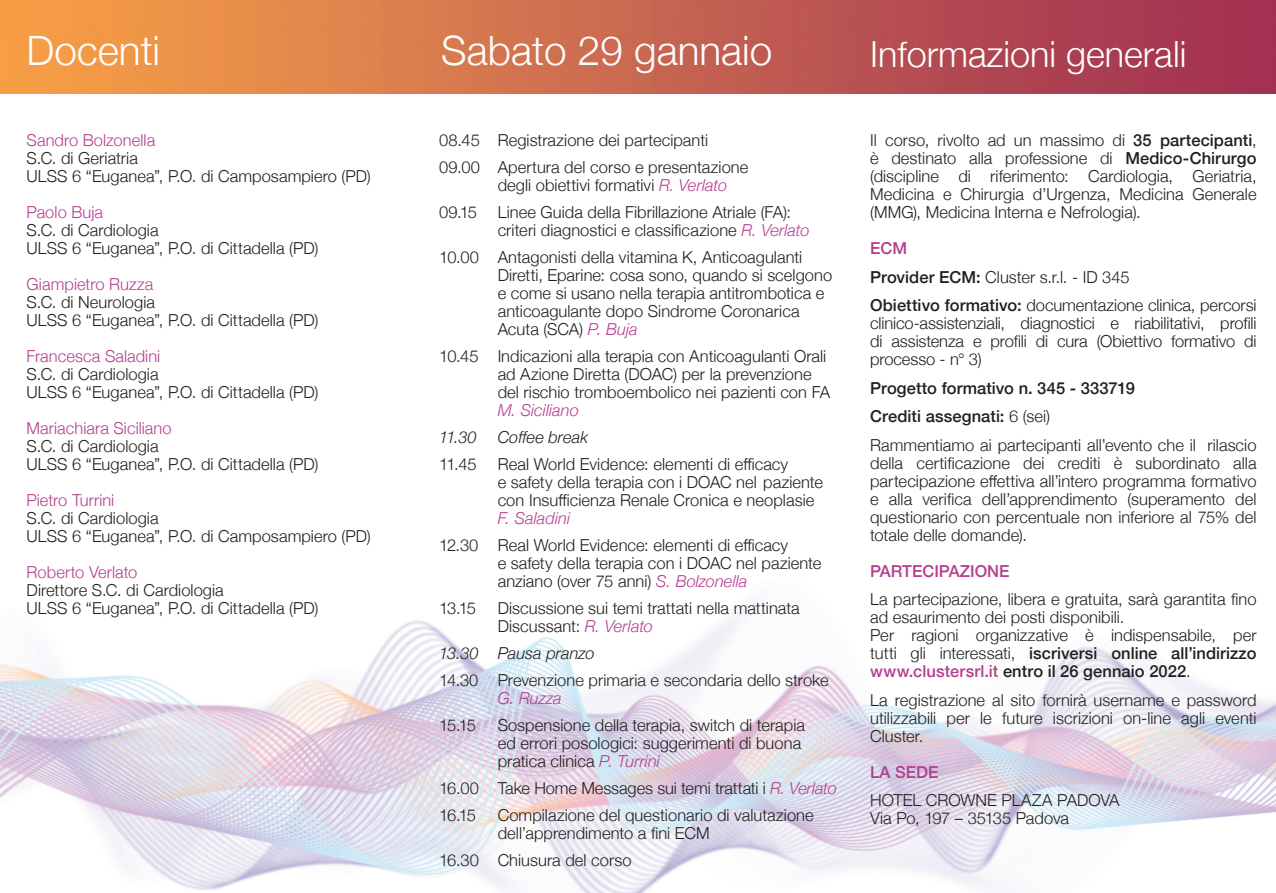
<style>
.page{position:relative;width:1276px;height:893px;background:#fff}
.page>*{position:absolute;margin:0;border:0;box-sizing:border-box;transform-origin:0 0}
.t1{font:300 40.5px "Helvetica Neue";color:#fff}
.t2{font:300 36px "Helvetica Neue";color:#fff}
.t3{font:300 16.5px/18px "Helvetica Neue";letter-spacing:.005em;color:#231f20}
.t4{font:300 16.5px "Helvetica Neue";letter-spacing:.005em;color:#b63f90}
.t5{font:500 16.5px "Helvetica Neue";letter-spacing:.005em;color:#231f20}
.t6{font:italic 300 16.5px "Helvetica Neue";color:#231f20}
.t7{font:italic 300 16.5px "Helvetica Neue";letter-spacing:.005em;color:#b63f90}
.t8{font:500 16.5px "Helvetica Neue";color:#b63f90}
.s1{font-style:italic;color:#b63f90}
.s2{font-weight:500}
.s3{font-weight:300}
.s4{font-weight:500;color:#b63f90}
</style>
<div class="page">
<img style="left:0;top:615px;width:1276px;height:278px">
<img style="left:0;top:0;width:1276px;height:94px">
<p class="t1" style="left:27px;top:18px;width:135px">Docenti</p>
<p class="t1" style="left:441px;top:18px;width:332px">Sabato 29 gannaio</p>
<p class="t4" style="left:27px;top:127px;width:130px">Sandro Bolzonella</p>
<p class="t3" style="left:27px;top:148px;width:113px">S.C. di Geriatria</p>
<p class="t3" style="left:27px;top:166px;width:346px">ULSS 6 “Euganea”, P.O. di Camposampiero (PD)</p>
<p class="t4" style="left:27px;top:199px;width:78px">Paolo Buja</p>
<p class="t3" style="left:27px;top:220px;width:134px">S.C. di Cardiologia</p>
<p class="t3" style="left:27px;top:238px;width:293px">ULSS 6 “Euganea”, P.O. di Cittadella (PD)</p>
<p class="t4" style="left:27px;top:271px;width:128px">Giampietro Ruzza</p>
<p class="t3" style="left:27px;top:292px;width:130px">S.C. di Neurologia</p>
<p class="t3" style="left:27px;top:310px;width:293px">ULSS 6 “Euganea”, P.O. di Cittadella (PD)</p>
<p class="t4" style="left:27px;top:343px;width:135px">Francesca Saladini</p>
<p class="t3" style="left:27px;top:364px;width:134px">S.C. di Cardiologia</p>
<p class="t3" style="left:27px;top:382px;width:293px">ULSS 6 “Euganea”, P.O. di Cittadella (PD)</p>
<p class="t4" style="left:27px;top:415px;width:147px">Mariachiara Siciliano</p>
<p class="t3" style="left:27px;top:436px;width:134px">S.C. di Cardiologia</p>
<p class="t3" style="left:27px;top:454px;width:293px">ULSS 6 “Euganea”, P.O. di Cittadella (PD)</p>
<p class="t4" style="left:27px;top:487px;width:89px">Pietro Turrini</p>
<p class="t3" style="left:27px;top:508px;width:134px">S.C. di Cardiologia</p>
<p class="t3" style="left:27px;top:526px;width:346px">ULSS 6 “Euganea”, P.O. di Camposampiero (PD)</p>
<p class="t4" style="left:27px;top:559px;width:112px">Roberto Verlato</p>
<p class="t3" style="left:27px;top:580px;width:199px">Direttore S.C. di Cardiologia</p>
<p class="t3" style="left:27px;top:598px;width:293px">ULSS 6 “Euganea”, P.O. di Cittadella (PD)</p>
<p class="t3" style="left:439px;top:130px;width:270px">08.45 Registrazione dei partecipanti</p>
<p class="t3" style="left:439px;top:157px;width:311px">09.00 Apertura del corso e presentazione</p>
<p class="t3" style="left:498px;top:175px;width:231px">degli obiettivi formativi <span class="s1">R. Verlato</span></p>
<p class="t3" style="left:439px;top:202px;width:353px">09.15 Linee Guida della Fibrillazione Atriale (FA):</p>
<p class="t3" style="left:498px;top:220px;width:313px">criteri diagnostici e classificazione <span class="s1">R. Verlato</span></p>
<p class="t3" style="left:498px;top:247px;width:336px;text-indent:-58px">10.00 Antagonisti della vitamina K, Anticoagulanti Diretti, Eparine: cosa sono, quando si scelgono e come si usano nella terapia antitrombotica e anticoagulante dopo Sindrome Coronarica Acuta (SCA) <span class="s1">P. Buja</span></p>
<p class="t3" style="left:498px;top:346px;width:330px;text-indent:-58px">10.45 Indicazioni alla terapia con Anticoagulanti Orali ad Azione Diretta (DOAC) per la prevenzione</p>
<p class="t3" style="left:498px;top:382px;width:334px">del rischio tromboembolico nei pazienti con FA</p>
<p class="t7" style="left:498px;top:397px;width:83px">M. Siciliano</p>
<p class="t6" style="left:439px;top:424px;width:39px">11.30</p>
<p class="t6" style="left:498px;top:424px;width:92px">Coffee break</p>
<p class="t3" style="left:439px;top:454px;width:39px">11.45</p>
<p class="t3" style="left:498px;top:454px;width:292px">Real World Evidence: elementi di efficacy</p>
<p class="t3" style="left:498px;top:472px;width:327px">e safety della terapia con i DOAC nel paziente con Insufficienza Renale Cronica e neoplasie</p>
<p class="t7" style="left:498px;top:505px;width:74px">F. Saladini</p>
<p class="t3" style="left:439px;top:535px;width:350px">12.30 Real World Evidence: elementi di efficacy</p>
<p class="t3" style="left:498px;top:553px;width:325px">e safety della terapia con i DOAC nel paziente anziano (over 75 anni) <span class="s1">S. Bolzonella</span></p>
<p class="t3" style="left:439px;top:598px;width:38px">13.15</p>
<p class="t3" style="left:498px;top:598px;width:304px">Discussione sui temi trattati nella mattinata</p>
<p class="t3" style="left:498px;top:616px;width:157px">Discussant: <span class="s1">R. Verlato</span></p>
<p class="t6" style="left:439px;top:640px;width:157px">13.30 Pausa pranzo</p>
<p class="t3" style="left:439px;top:670px;width:391px">14.30 Prevenzione primaria e secondaria dello stroke</p>
<p class="t7" style="left:498px;top:685px;width:66px">G. Ruzza</p>
<p class="t3" style="left:439px;top:715px;width:38px">15.15</p>
<p class="t3" style="left:498px;top:715px;width:309px">Sospensione della terapia, switch di terapia</p>
<p class="t3" style="left:498px;top:733px;width:305px">ed errori posologici: suggerimenti di buona pratica clinica <span class="s1">P. Turrini</span></p>
<p class="t3" style="left:439px;top:778px;width:399px">16.00 Take Home Messages sui temi trattati i <span class="s1">R. Verlato</span></p>
<p class="t3" style="left:439px;top:805px;width:38px">16.15</p>
<p class="t3" style="left:498px;top:805px;width:318px">Compilazione del questionario di valutazione dell’apprendimento a fini ECM</p>
<p class="t3" style="left:439px;top:850px;width:194px">16.30 Chiusura del corso</p>
<p class="t2" style="left:870px;top:26px;width:318px">Informazioni generali</p>
<p class="t3" style="left:870px;top:130px;width:388px;text-align:justify">Il corso, rivolto ad un massimo di <span class="s2">35 partecipanti</span>, è destinato alla professione di <span class="s2">Medico-Chirurgo </span>(discipline di riferimento: Cardiologia, Geriatria, Medicina e Chirurgia d’Urgenza, Medicina Generale (MMG), Medicina Interna e Nefrologia).</p>
<p class="t8" style="left:870px;top:235px;width:38px">ECM</p>
<p class="t3" style="left:870px;top:266px;width:261px"><span class="s2">Provider ECM:</span> Cluster s.r.l. - ID 345</p>
<p class="t3" style="left:870px;top:295px;width:388px;text-align:justify"><span class="s2">Obiettivo formativo:</span> documentazione clinica, percorsi clinico-assistenziali, diagnostici e riabilitativi, profili di assistenza e profili di cura (Obiettivo formativo di processo - n° 3)</p>
<p class="t5" style="left:870px;top:374px;width:266px">Progetto formativo n. 345 - 333719</p>
<p class="t5" style="left:870px;top:403px;width:182px">Crediti assegnati: <span class="s3">6 (sei)</span></p>
<p class="t3" style="left:870px;top:434px;width:388px;text-align:justify">Rammentiamo ai partecipanti all’evento che il rilascio della certificazione dei crediti è subordinato alla partecipazione effettiva all’intero programma formativo e alla verifica dell’apprendimento (superamento del questionario con percentuale non inferiore al 75% del totale delle domande).</p>
<p class="t8" style="left:870px;top:557px;width:141px">PARTECIPAZIONE</p>
<p class="t3" style="left:870px;top:589px;width:388px">La partecipazione, libera e gratuita, sarà garantita fino ad esaurimento dei posti disponibili.</p>
<p class="t3" style="left:870px;top:625px;width:388px;text-align:justify">Per ragioni organizzative è indispensabile, per tutti gli interessati, <span class="s2">iscriversi online all’indirizzo </span><span class="s4">www.clustersrl.it</span> <span class="s2">entro il 26 gennaio 2022</span>.</p>
<p class="t3" style="left:870px;top:689px;width:388px;text-align:justify">La registrazione al sito fornirà username e password utilizzabili per le future iscrizioni on-line agli eventi Cluster.</p>
<p class="t8" style="left:870px;top:758px;width:70px">LA SEDE</p>
<p class="t3" style="left:870px;top:790px;width:251px">HOTEL CROWNE PLAZA PADOVA</p>
<p class="t3" style="left:870px;top:808px;width:200px">Via Po, 197 – 35135 Padova</p>
</div>
